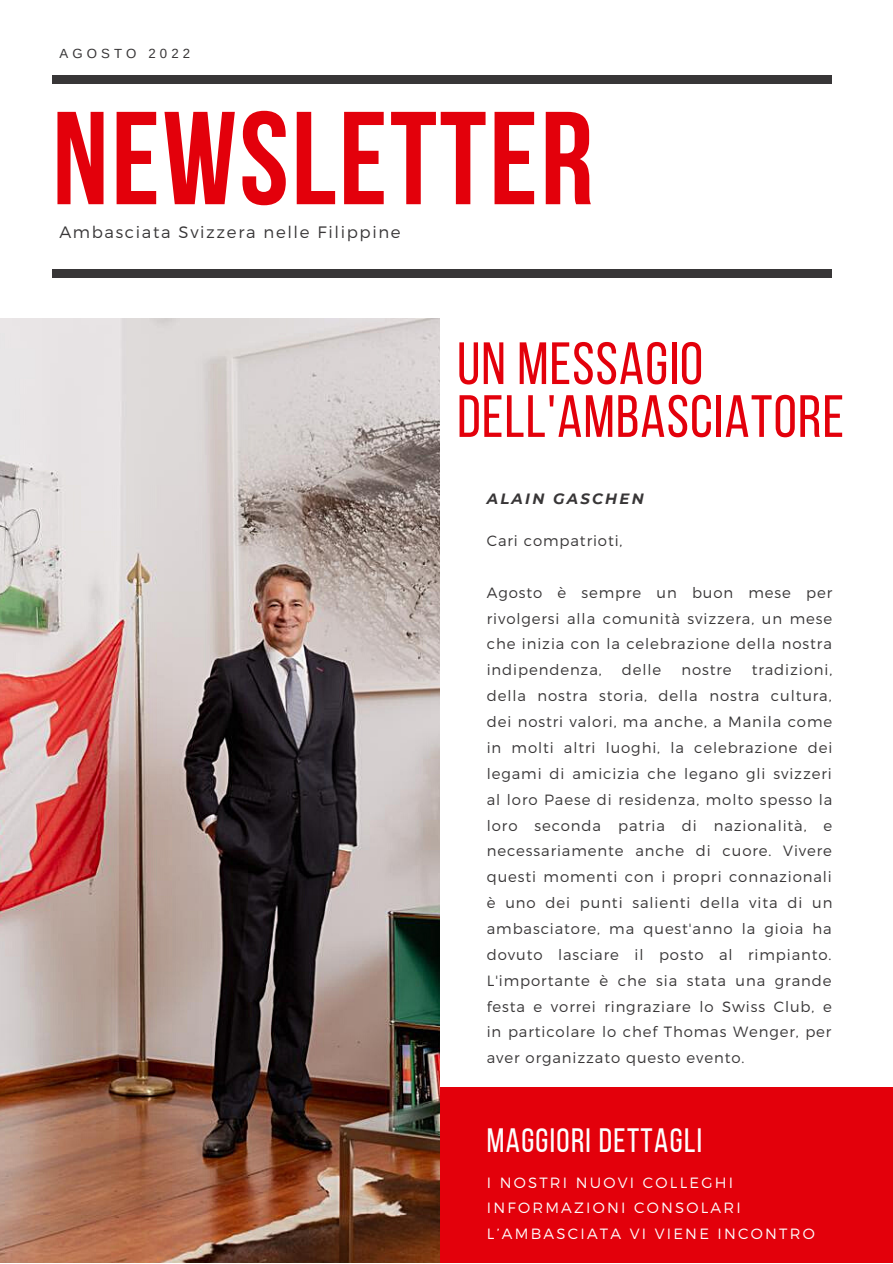
<style>
.page{position:relative;width:893px;height:1264px;background:#fff}
.page>*{position:absolute;margin:0;border:0;box-sizing:border-box;transform-origin:0 0}
.t1{font:700 131.85px "Bebas Neue";letter-spacing:.02em;color:#e3000b}
.t2{font:59.55px/52.8px "Bebas Neue";letter-spacing:.02em;color:#e3000b}
.t3{font:33.75px "Bebas Neue";letter-spacing:.04em;color:#fdfdfd}
.t4{font:300 16.5px "Montserrat";letter-spacing:.1em;color:#383637}
.t5{font:300 14.85px/25.8px "Montserrat";letter-spacing:.06em;color:#383637;text-align:justify}
.t6{font:300 14.85px/25.8px "Montserrat";letter-spacing:.15em;color:#fdfdfd}
.t7{font:italic 700 14.85px "Montserrat";letter-spacing:.15em;color:#383637}
.t8{font:13.2px "Arimo";letter-spacing:.31em;color:#383637}
</style>
<div class="page">
<div style="left:439px;top:1087px;width:453px;height:175px;background:#e3000b"></div>
<img style="left:0;top:319px;width:439px;height:943px">
<div style="left:52px;top:75px;width:779px;height:9px;background:#383637"></div>
<div style="left:52px;top:269px;width:779px;height:9px;background:#383637"></div>
<p class="t8" style="left:59px;top:46px;width:132px">AGOSTO 2022</p>
<h1 class="t1" style="left:52px;top:105px;width:542px">NEWSLETTER</h1>
<p class="t4" style="left:59px;top:221px;width:343px">Ambasciata Svizzera nelle Filippine</p>
<h2 class="t2" style="left:457px;top:343px;width:388px">UN MESSAGIO<br>DELL'AMBASCIATORE</h2>
<p class="t7" style="left:486px;top:489px;width:158px">ALAIN GASCHEN</p>
<p class="t5" style="left:486px;top:527px;width:137px">Cari compatrioti,</p>
<p class="t5" style="left:486px;top:579px;width:347px">Agosto è sempre un buon mese per rivolgersi alla comunità svizzera, un mese che inizia con la celebrazione della nostra indipendenza,</p>
<p class="t5" style="left:486px;top:656px;width:347px;text-indent:265px">tradizioni, della nostra storia, della nostra cultura, dei nostri valori, ma anche, a Manila come in molti altri luoghi, la celebrazione dei legami di amicizia che legano gli svizzeri al loro Paese di residenza, molto spesso la loro seconda patria di nazionalità, e necessariamente anche di cuore. Vivere questi momenti con i propri connazionali è uno dei punti salienti della vita di un ambasciatore, ma quest'anno la gioia ha dovuto lasciare il posto al rimpianto.<br>L'importante è che sia stata una grande festa e vorrei ringraziare lo Swiss Club, e in particolare lo chef Thomas Wenger, per aver organizzato questo evento.</p>
<p class="t5" style="left:621px;top:656px;width:41px">delle</p>
<p class="t5" style="left:681px;top:656px;width:52px">nostre</p>
<h3 class="t3" style="left:486px;top:1126px;width:217px">MAGGIORI DETTAGLI</h3>
<p class="t6" style="left:486px;top:1168px;width:329px">I NOSTRI NUOVI COLLEGHI<br>INFORMAZIONI CONSOLARI<br>L’AMBASCIATA VI VIENE INCONTRO</p>
</div>
